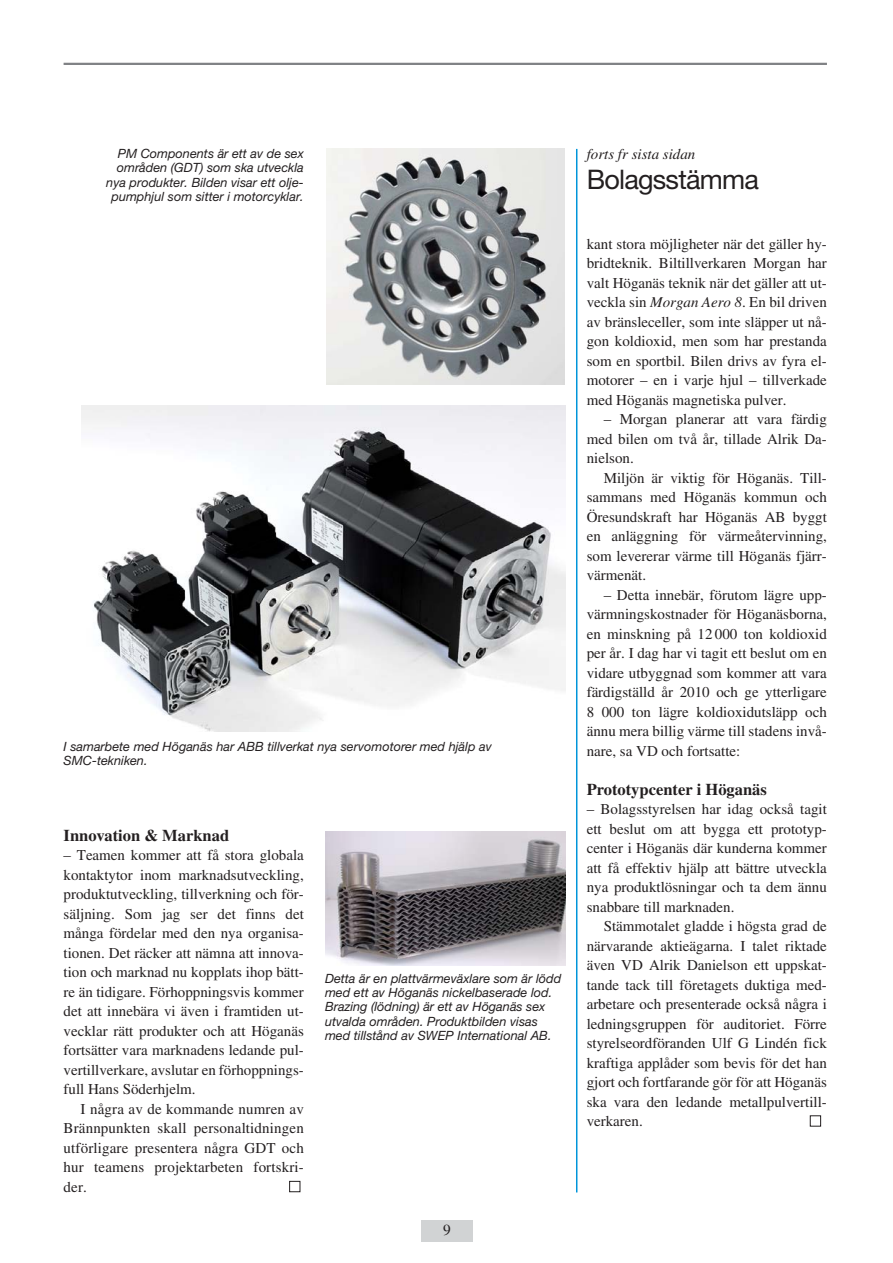
<style>
.page{position:relative;width:893px;height:1263px;background:#fff}
.page>*{position:absolute;margin:0;border:0;box-sizing:border-box;transform-origin:0 0}
.t1{font:27px "Helvetica Neue";letter-spacing:-.03em;color:#231f20}
.t2{font:700 16.5px "Times";color:#231f20}
.t3{font:15.45px "Times";color:#231f20}
.t4{font:15px/19.5px "Times";color:#231f20;text-align:justify}
.t5{font:italic 15px "Times";color:#231f20}
.t6{font:15px "Zapf Dingbats";color:#fff}
.t7{font:italic 12.75px/14.2px "Helvetica Neue";color:#231f20}
.s1{font-style:italic}
</style>
<div class="page">
<div style="left:421px;top:1220px;width:51px;height:22px;background:#d1d3d4"></div>
<hr style="left:64px;top:63px;width:763px;height:2px;background:#808285">
<img style="left:81px;top:406px;width:484px;height:325px">
<img style="left:326px;top:149px;width:239px;height:236px">
<img style="left:325px;top:831px;width:240px;height:134px">
<hr style="left:576px;top:149px;width:1px;height:1043px;background:#0095da">
<p class="t7" style="left:106px;top:148px;width:199px;text-align:right">PM Components är ett av de sex områden (GDT) som ska utveckla nya produkter. Bilden visar ett olje&shy;pumphjul som sitter i motorcyklar.</p>
<p class="t7" style="left:64px;top:740px;width:430px">I samarbete med Höganäs har ABB tillverkat nya servomotorer med hjälp av<br>SMC-tekniken.</p>
<p class="t2" style="left:64px;top:829px;width:167px">Innovation &amp; Marknad</p>
<p class="t4" style="left:64px;top:847px;width:242px">– Teamen kommer att få stora globala kontaktytor inom marknadsutveckling, produktutveckling, tillverkning och för&shy;säljning. Som jag ser det finns det många fördelar med den nya organisa&shy;tionen. Det räcker att nämna att innova&shy;tion och marknad nu kopplats ihop bätt&shy;re än tidigare. Förhoppningsvis kommer det att innebära vi även i framtiden ut&shy;vecklar rätt produkter och att Höganäs fortsätter vara marknadens ledande pul&shy;vertillverkare, avslutar en förhoppnings&shy;full Hans Söderhjelm.</p>
<p class="t4" style="left:64px;top:1100px;width:242px;text-indent:17px">I några av de kommande numren av Brännpunkten skall personaltidningen utförligare presentera några GDT och hur teamens projektarbeten fortskri&shy;der.</p>
<p class="t6" style="left:289px;top:1179px;width:13px">■</p>
<p class="t7" style="left:325px;top:972px;width:238px">Detta är en plattvärmeväxlare som är lödd med ett av Höganäs nickelbaserade lod.<br>Brazing (lödning) är ett av Höganäs sex utvalda områden. Produktbilden visas med tillstånd av SWEP International AB.</p>
<p class="t3" style="left:443px;top:1224px;width:9px">9</p>
<p class="t5" style="left:587px;top:149px;width:110px">forts fr sista sidan</p>
<h1 class="t1" style="left:587px;top:170px;width:174px">Bolagsstämma</h1>
<p class="t4" style="left:587px;top:235px;width:242px">kant stora möjligheter när det gäller hy&shy;bridteknik. Biltillverkaren Morgan har valt Höganäs teknik när det gäller att ut&shy;veckla sin <span class="s1">Morgan Aero 8</span>. En bil driven av bränsleceller, som inte släpper ut nå&shy;gon koldioxid, men som har prestanda som en sportbil. Bilen drivs av fyra el&shy;motorer – en i varje hjul – tillverkade med Höganäs magnetiska pulver.</p>
<p class="t4" style="left:587px;top:411px;width:242px;text-indent:17px">– Morgan planerar att vara färdig med bilen om två år, tillade Alrik Da&shy;nielson.</p>
<p class="t4" style="left:587px;top:469px;width:242px;text-indent:17px">Miljön är viktig för Höganäs. Till&shy;sammans med Höganäs kommun och Öresundskraft har Höganäs AB byggt en anläggning för värmeåtervinning, som levererar värme till Höganäs fjärr&shy;värmenät.</p>
<p class="t4" style="left:587px;top:586px;width:242px;text-indent:17px">– Detta innebär, förutom lägre upp&shy;värmningskostnader för Höganäsborna, en minskning på 12 000 ton koldioxid per år. I dag har vi tagit ett beslut om en vidare utbyggnad som kommer att vara färdigställd år 2010 och ge ytterligare 8 000 ton lägre koldioxidutsläpp och ännu mera billig värme till stadens invå&shy;nare, sa VD och fortsatte:</p>
<p class="t2" style="left:587px;top:783px;width:182px">Prototypcenter i Höganäs</p>
<p class="t4" style="left:587px;top:801px;width:242px">– Bolagsstyrelsen har idag också tagit ett beslut om att bygga ett prototyp&shy;center i Höganäs där kunderna kommer att få effektiv hjälp att bättre utveckla nya produktlösningar och ta dem ännu snabbare till marknaden.</p>
<p class="t4" style="left:587px;top:918px;width:242px;text-indent:17px">Stämmotalet gladde i högsta grad de närvarande aktieägarna. I talet riktade även VD Alrik Danielson ett uppskat&shy;tande tack till företagets duktiga med&shy;arbetare och presenterade också några i ledningsgruppen för auditoriet. Förre styrelseordföranden Ulf G Lindén fick kraftiga applåder som bevis för det han gjort och fortfarande gör för att Höganäs ska vara den ledande metallpulvertill&shy;verkaren.</p>
<p class="t6" style="left:810px;top:1114px;width:13px">■</p>
</div>
